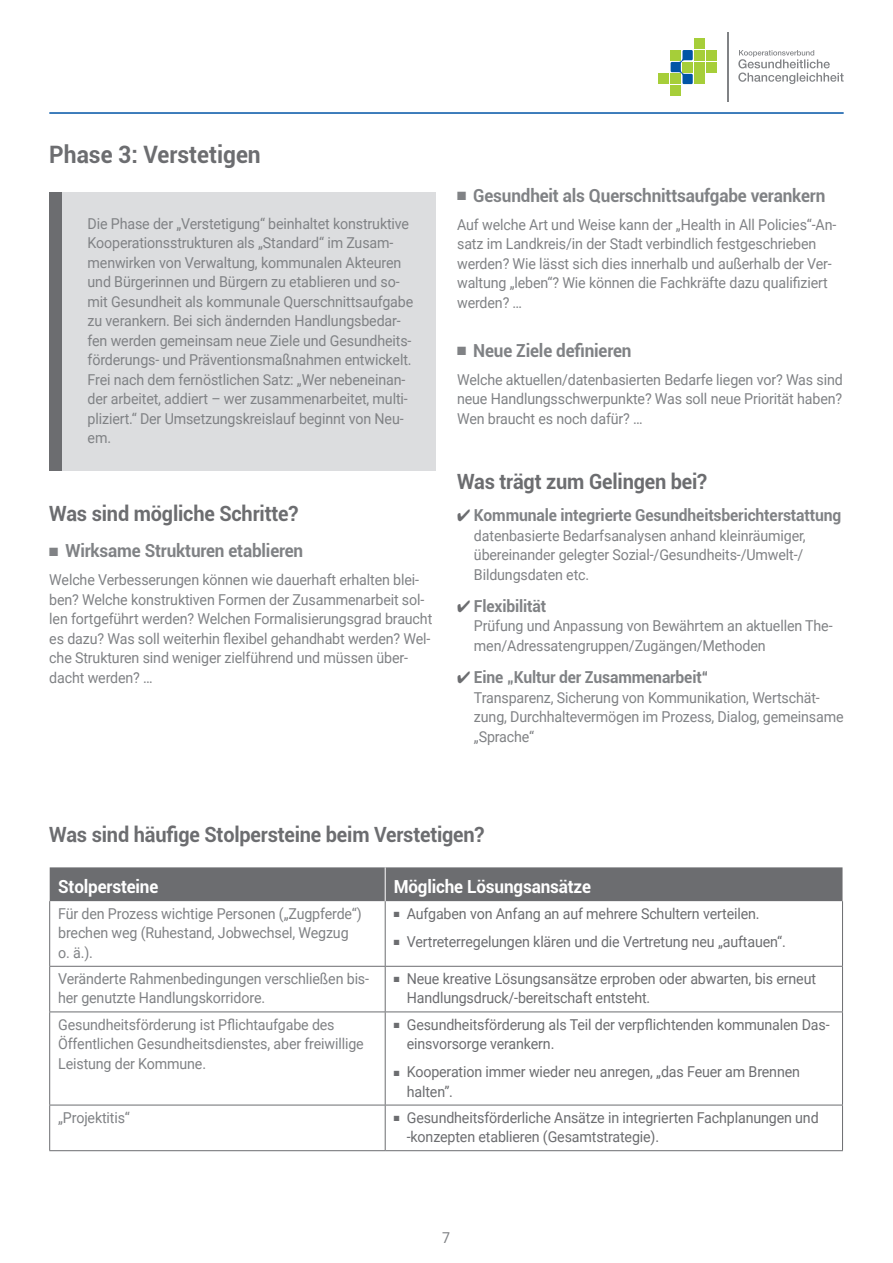
<style>
.page{position:relative;width:893px;height:1263px;background:#fff}
.page>*{position:absolute;margin:0;border:0;box-sizing:border-box;transform-origin:0 0}
.t1{font:700 24px "Roboto";color:#6c6d70;scale:.95 1}
.t2{font:700 21px "Roboto";letter-spacing:-.01em;color:#6c6d70;scale:.95 1}
.t3{font:700 18px "Roboto";letter-spacing:-.01em;color:#808285;scale:.95 1}
.t4{font:700 18px "Roboto";letter-spacing:-.01em;color:#fff;scale:.95 1}
.t5{font:700 16.5px "Roboto";letter-spacing:-.01em;color:#808285;scale:.95 1}
.t6{font:15px/19.5px "Roboto";letter-spacing:-.01em;color:#808285;scale:.95 1}
.t7{font:15px/19.5px "Roboto";letter-spacing:-.01em;color:#6c6d70;scale:.95 1}
.s1{color:#6c6d70}
</style>
<div class="page">
<svg style="left:738px;top:50px;width:106px;height:34px"></svg>
<hr style="left:727px;top:32px;width:1px;height:70px;background:#808285">
<div style="left:694px;top:38px;width:11px;height:10px;background:#a6ce39"></div>
<div style="left:694px;top:50px;width:11px;height:10px;background:#a6ce39"></div>
<div style="left:706px;top:50px;width:11px;height:10px;background:#a6ce39"></div>
<div style="left:659px;top:74px;width:10px;height:10px;background:#a6ce39"></div>
<div style="left:706px;top:62px;width:11px;height:10px;background:#a6ce39"></div>
<div style="left:694px;top:62px;width:11px;height:10px;background:#a6ce39"></div>
<div style="left:671px;top:86px;width:10px;height:10px;background:#a6ce39"></div>
<div style="left:694px;top:74px;width:11px;height:10px;background:#a6ce39"></div>
<svg style="left:671px;top:50px;width:22px;height:34px"></svg>
<hr style="left:49px;top:112px;width:795px;height:2px;background:#0154a6">
<div style="left:50px;top:867px;width:792px;height:34px;background:#6c6d70"></div>
<hr style="left:49px;top:901px;width:1px;height:65px;background:#6c6d70">
<hr style="left:385px;top:901px;width:1px;height:65px;background:#6c6d70">
<hr style="left:842px;top:901px;width:1px;height:65px;background:#6c6d70">
<hr style="left:49px;top:966px;width:336px;height:1px;background:#6c6d70">
<hr style="left:49px;top:967px;width:1px;height:44px;background:#6c6d70">
<hr style="left:385px;top:966px;width:458px;height:1px;background:#6c6d70">
<hr style="left:385px;top:967px;width:1px;height:44px;background:#6c6d70">
<hr style="left:842px;top:967px;width:1px;height:44px;background:#6c6d70">
<hr style="left:49px;top:1011px;width:336px;height:1px;background:#6c6d70">
<hr style="left:49px;top:1012px;width:1px;height:93px;background:#6c6d70">
<hr style="left:385px;top:1011px;width:458px;height:1px;background:#6c6d70">
<hr style="left:385px;top:1012px;width:1px;height:93px;background:#6c6d70">
<hr style="left:842px;top:1012px;width:1px;height:93px;background:#6c6d70">
<hr style="left:49px;top:1105px;width:336px;height:1px;background:#6c6d70">
<hr style="left:49px;top:1105px;width:1px;height:45px;background:#6c6d70">
<hr style="left:385px;top:1105px;width:458px;height:1px;background:#6c6d70">
<hr style="left:385px;top:1105px;width:1px;height:45px;background:#6c6d70">
<hr style="left:842px;top:1105px;width:1px;height:45px;background:#6c6d70">
<hr style="left:49px;top:1150px;width:336px;height:1px;background:#6c6d70">
<hr style="left:385px;top:1150px;width:458px;height:1px;background:#6c6d70">
<hr style="left:385px;top:867px;width:1px;height:34px;background:#fff">
<div style="left:49px;top:192px;width:387px;height:279px;background:#dcdddf"></div>
<div style="left:49px;top:192px;width:13px;height:279px;background:#6c6d70"></div>
<h1 class="t1" style="left:49px;top:137px;width:224px">Phase 3: Verstetigen</h1>
<p class="t6" style="left:88px;top:213px;width:344px">Die Phase der „Verstetigung“ beinhaltet konstruktive Kooperationsstrukturen als „Standard“ im Zusam&shy;menwirken von Verwaltung, kommunalen Akteuren und Bürgerinnen und Bürgern zu etablieren und so&shy;mit Gesundheit als kommunale Querschnittsaufgabe zu verankern. Bei sich ändernden Handlungsbedar&shy;fen werden gemeinsam neue Ziele und Gesundheits&shy;förderungs- und Präventionsmaßnahmen entwickelt.<br>Frei nach dem fernöstlichen Satz: „Wer nebeneinan&shy;der arbeitet, addiert – wer zusammenarbeitet, multi&shy;pliziert.“ Der Umsetzungskreislauf beginnt von Neu&shy;em.</p>
<h2 class="t2" style="left:49px;top:498px;width:264px">Was sind mögliche Schritte?</h2>
<p class="t3" style="left:49px;top:538px;width:269px">■ Wirksame Strukturen etablieren</p>
<p class="t6" style="left:49px;top:569px;width:405px">Welche Verbesserungen können wie dauerhaft erhalten blei&shy;ben? Welche konstruktiven Formen der Zusammenarbeit sol&shy;len fortgeführt werden? Welchen Formalisierungsgrad braucht es dazu? Was soll weiterhin flexibel gehandhabt werden? Wel&shy;che Strukturen sind weniger zielführend und müssen über&shy;dacht werden? …</p>
<p class="t3" style="left:457px;top:183px;width:389px">■ Gesundheit als Querschnittsaufgabe verankern</p>
<p class="t6" style="left:457px;top:214px;width:401px">Auf welche Art und Weise kann der „Health in All Policies“-An&shy;satz im Landkreis/in der Stadt verbindlich festgeschrieben werden? Wie lässt sich dies innerhalb und außerhalb der Ver&shy;waltung „leben“? Wie können die Fachkräfte dazu qualifiziert werden? …</p>
<p class="t3" style="left:457px;top:338px;width:185px">■ Neue Ziele definieren</p>
<p class="t6" style="left:457px;top:369px;width:407px;text-align:justify">Welche aktuellen/datenbasierten Bedarfe liegen vor? Was sind neue Handlungsschwerpunkte? Was soll neue Priorität haben?<br>Wen braucht es noch dafür? …</p>
<h2 class="t2" style="left:457px;top:466px;width:265px">Was trägt zum Gelingen bei?</h2>
<p class="t5" style="left:457px;top:503px;width:406px"><span class="s1">✔</span> Kommunale integrierte Gesundheitsberichterstattung</p>
<p class="t6" style="left:474px;top:525px;width:351px">datenbasierte Bedarfsanalysen anhand kleinräumiger, übereinander gelegter Sozial-/Gesundheits-/Umwelt-/<br>Bildungsdaten etc.</p>
<p class="t5" style="left:457px;top:594px;width:95px"><span class="s1">✔</span> Flexibilität</p>
<p class="t6" style="left:474px;top:616px;width:379px">Prüfung und Anpassung von Bewährtem an aktuellen The&shy;men/Adressatengruppen/Zugängen/Methoden</p>
<p class="t5" style="left:457px;top:665px;width:266px"><span class="s1">✔</span> Eine „Kultur der Zusammenarbeit“</p>
<p class="t6" style="left:474px;top:687px;width:391px">Transparenz, Sicherung von Kommunikation, Wertschät&shy;zung, Durchhaltevermögen im Prozess, Dialog, gemeinsame „Sprache“</p>
<h2 class="t2" style="left:49px;top:820px;width:460px">Was sind häufige Stolpersteine beim Verstetigen?</h2>
<p class="t4" style="left:58px;top:873px;width:107px">Stolpersteine</p>
<p class="t4" style="left:394px;top:873px;width:209px">Mögliche Lösungsansätze</p>
<p class="t6" style="left:58px;top:903px;width:321px">Für den Prozess wichtige Personen („Zugpferde“) brechen weg (Ruhestand, Jobwechsel, Wegzug o. ä.).</p>
<p class="t7" style="left:394px;top:903px;width:387px">■ Aufgaben von Anfang an auf mehrere Schultern verteilen.</p>
<p class="t7" style="left:394px;top:931px;width:414px">■ Vertreterregelungen klären und die Vertretung neu „auftauen“.</p>
<p class="t6" style="left:58px;top:968px;width:329px">Veränderte Rahmenbedingungen verschließen bis&shy;her genutzte Handlungskorridore.</p>
<p class="t7" style="left:407px;top:968px;width:432px;text-indent:-13px">■ Neue kreative Lösungsansätze erproben oder abwarten, bis erneut<br>Handlungsdruck/-bereitschaft entsteht.</p>
<p class="t6" style="left:58px;top:1014px;width:323px">Gesundheitsförderung ist Pflichtaufgabe des<br>Öffentlichen Gesundheitsdienstes, aber freiwillige<br>Leistung der Kommune.</p>
<p class="t7" style="left:407px;top:1014px;width:447px;text-indent:-13px">■ Gesundheitsförderung als Teil der verpflichtenden kommunalen Das&shy;einsvorsorge verankern.</p>
<p class="t7" style="left:407px;top:1061px;width:415px;text-indent:-13px">■ Kooperation immer wieder neu anregen, „das Feuer am Brennen halten”.</p>
<p class="t6" style="left:58px;top:1107px;width:77px">„Projektitis“</p>
<p class="t7" style="left:407px;top:1107px;width:435px;text-indent:-13px">■ Gesundheitsförderliche Ansätze in integrierten Fachplanungen und -konzepten etablieren (Gesamtstrategie).</p>
<p class="t6" style="left:442px;top:1227px;width:10px">7</p>
</div>
